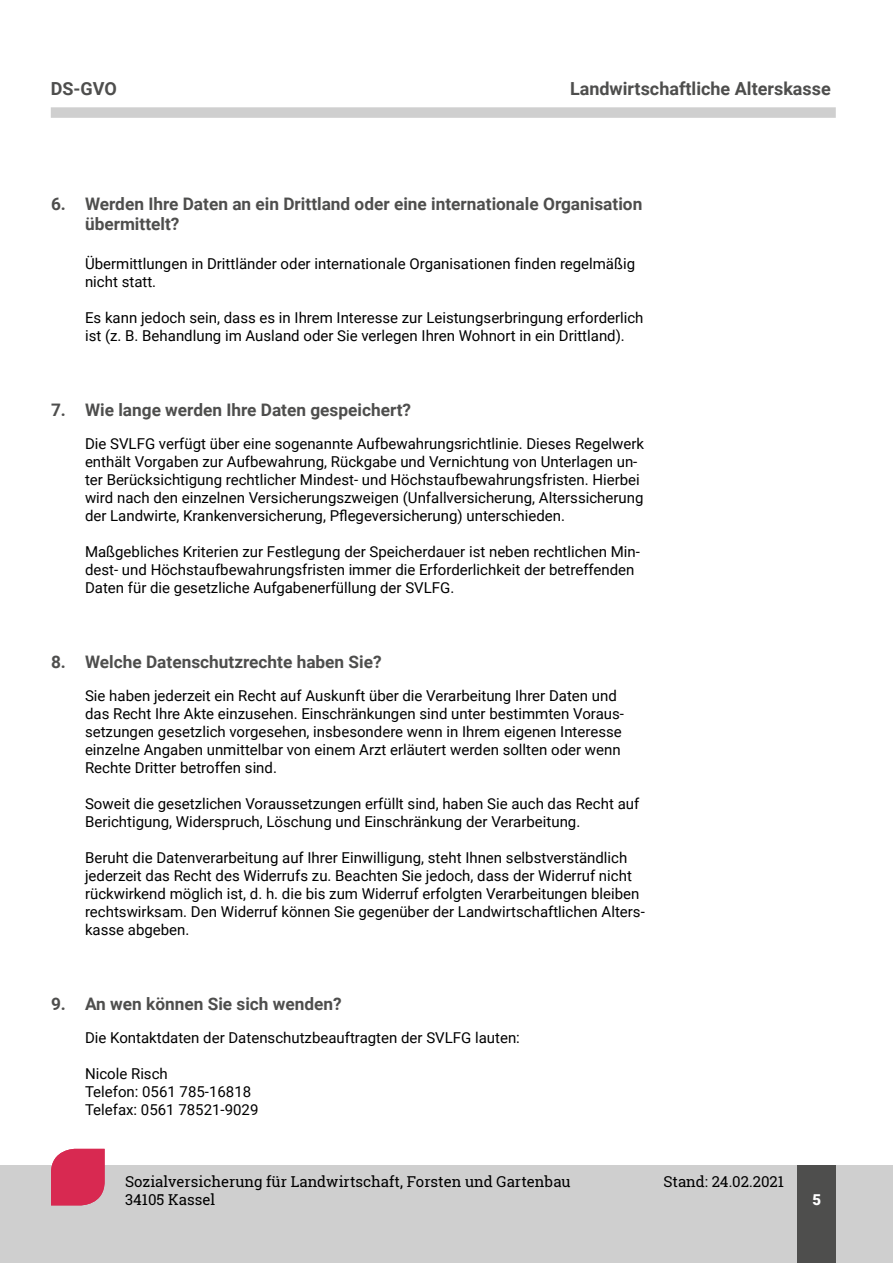
<style>
.page{position:relative;width:893px;height:1263px;background:#fff}
.page>*{position:absolute;margin:0;border:0;box-sizing:border-box;transform-origin:0 0}
.t1{font:700 18px "Roboto";color:#4e4e4d}
.t2{font:700 17.25px/19.5px "Roboto";color:#4e4e4d}
.t3{font:15px/18px "Roboto";color:#000}
.t4{font:15px "Roboto Slab";color:#000}
.t5{font:900 15px "Roboto";color:#fff}
</style>
<div class="page">
<div style="left:0;top:1165px;width:893px;height:98px;background:#cfcfcf"></div>
<div style="left:51px;top:107px;width:785px;height:11px;background:#cfcfcf"></div>
<svg style="left:51px;top:1149px;width:54px;height:56px;background:#d9365b"></svg>
<div style="left:798px;top:1165px;width:38px;height:98px;background:#4e4e4d"></div>
<p class="t1" style="left:51px;top:76px;width:68px">DS-GVO</p>
<p class="t1" style="left:570px;top:76px;width:262px">Landwirtschaftliche Alterskasse</p>
<p class="t2" style="left:85px;top:194px;width:559px;text-indent:-34px">6. Werden Ihre Daten an ein Drittland oder eine internationale Organisation übermittelt?</p>
<p class="t3" style="left:85px;top:254px;width:552px">Übermittlungen in Drittländer oder internationale Organisationen finden regelmäßig nicht statt.</p>
<p class="t3" style="left:85px;top:308px;width:560px">Es kann jedoch sein, dass es in Ihrem Interesse zur Leistungserbringung erforderlich ist (z. B. Behandlung im Ausland oder Sie verlegen Ihren Wohnort in ein Drittland).</p>
<p class="t2" style="left:51px;top:399px;width:362px">7. Wie lange werden Ihre Daten gespeichert?</p>
<p class="t3" style="left:85px;top:434px;width:561px">Die SVLFG verfügt über eine sogenannte Aufbewahrungsrichtlinie. Dieses Regelwerk enthält Vorgaben zur Aufbewahrung, Rückgabe und Vernichtung von Unterlagen un&shy;ter Berücksichtigung rechtlicher Mindest- und Höchstaufbewahrungsfristen. Hierbei wird nach den einzelnen Versicherungszweigen (Unfallversicherung, Alterssicherung der Landwirte, Krankenversicherung, Pflegeversicherung) unterschieden.</p>
<p class="t3" style="left:85px;top:542px;width:556px">Maßgebliches Kriterien zur Festlegung der Speicherdauer ist neben rechtlichen Min&shy;dest- und Höchstaufbewahrungsfristen immer die Erforderlichkeit der betreffenden<br>Daten für die gesetzliche Aufgabenerfüllung der SVLFG.</p>
<p class="t2" style="left:51px;top:651px;width:332px">8. Welche Datenschutzrechte haben Sie?</p>
<p class="t3" style="left:85px;top:686px;width:540px">Sie haben jederzeit ein Recht auf Auskunft über die Verarbeitung Ihrer Daten und das Recht Ihre Akte einzusehen. Einschränkungen sind unter bestimmten Voraus&shy;setzungen gesetzlich vorgesehen, insbesondere wenn in Ihrem eigenen Interesse einzelne Angaben unmittelbar von einem Arzt erläutert werden sollten oder wenn Rechte Dritter betroffen sind.</p>
<p class="t3" style="left:85px;top:794px;width:556px">Soweit die gesetzlichen Voraussetzungen erfüllt sind, haben Sie auch das Recht auf<br>Berichtigung, Widerspruch, Löschung und Einschränkung der Verarbeitung.</p>
<p class="t3" style="left:85px;top:848px;width:561px">Beruht die Datenverarbeitung auf Ihrer Einwilligung, steht Ihnen selbstverständlich jederzeit das Recht des Widerrufs zu. Beachten Sie jedoch, dass der Widerruf nicht rückwirkend möglich ist, d. h. die bis zum Widerruf erfolgten Verarbeitungen bleiben rechtswirksam. Den Widerruf können Sie gegenüber der Landwirtschaftlichen Alters&shy;kasse abgeben.</p>
<p class="t2" style="left:51px;top:993px;width:292px">9. An wen können Sie sich wenden?</p>
<p class="t3" style="left:85px;top:1028px;width:436px">Die Kontaktdaten der Datenschutzbeauftragten der SVLFG lauten:</p>
<p class="t3" style="left:85px;top:1064px;width:175px">Nicole Risch<br>Telefon: 0561 785-16818<br>Telefax: 0561 78521-9029</p>
<p class="t4" style="left:125px;top:1172px;width:447px">Sozialversicherung für Landwirtschaft, Forsten und Gartenbau</p>
<p class="t4" style="left:663px;top:1172px;width:122px">Stand: 24.02.2021</p>
<p class="t4" style="left:125px;top:1190px;width:92px">34105 Kassel</p>
<p class="t5" style="left:813px;top:1189px;width:10px">5</p>
</div>
